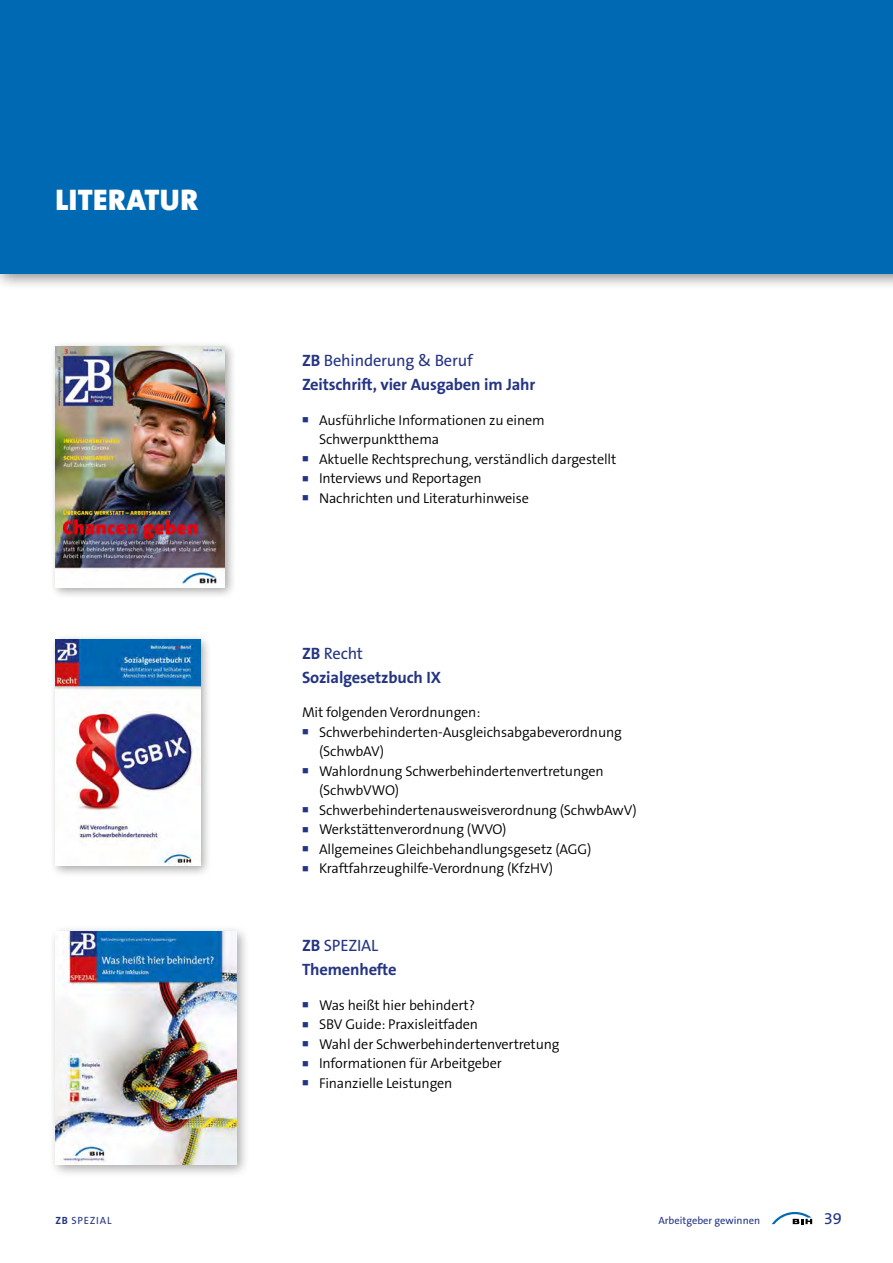
<style>
.page{position:relative;width:893px;height:1263px;background:#fff}
.page>*{position:absolute;margin:0;border:0;box-sizing:border-box;transform-origin:0 0}
.t1{font:900 30px "The Sans B W9";letter-spacing:.015em;color:#fff}
.t2{font:700 16.5px "The Sans B W7";letter-spacing:-.01em;color:#253483}
.t3{font:16.5px "The Sans B W5 Plain";letter-spacing:-.01em;color:#253483}
.t4{font:300 14.25px/19.5px "The Sans B W4";letter-spacing:-.01em;color:#000}
.t5{font:10.5px "The Sans B W5 Plain";color:#253483}
.t6{font:10.5px "The Sans B W5 Plain";letter-spacing:.075em;color:#253483}
.s1{font-family:"The Sans B W7";font-weight:700}
</style>
<div class="page">
<div style="left:0;top:0;width:893px;height:291px;background:#000;opacity:.5"></div>
<div style="left:0;top:0;width:893px;height:274px;background:#0069b4"></div>
<svg style="left:772px;top:1212px;width:40px;height:12px"></svg>
<div style="left:49px;top:341px;width:188px;height:258px;background:#000;opacity:.35"></div>
<img style="left:55px;top:347px;width:170px;height:239px">
<div style="left:50px;top:633px;width:162px;height:245px;background:#000;opacity:.35"></div>
<img style="left:56px;top:639px;width:144px;height:227px">
<div style="left:49px;top:925px;width:200px;height:253px;background:#000;opacity:.35"></div>
<img style="left:56px;top:932px;width:180px;height:232px">
<h1 class="t1" style="left:56px;top:181px;width:144px">LITERATUR</h1>
<p class="t3" style="left:302px;top:350px;width:172px"><span class="s1">ZB</span> Behinderung &amp; Beruf</p>
<p class="t2" style="left:302px;top:374px;width:235px">Zeitschrift, vier Ausgaben im Jahr</p>
<p class="t4" style="left:319px;top:410px;width:299px">Ausführliche Informationen zu einem Schwerpunktthema<br>Aktuelle Rechtsprechung, verständlich dargestellt Interviews und Reportagen<br>Nachrichten und Literaturhinweise</p>
<p class="t3" style="left:302px;top:642px;width:62px"><span class="s1">ZB</span> Recht</p>
<p class="t2" style="left:302px;top:666px;width:141px">Sozialgesetzbuch IX</p>
<p class="t4" style="left:319px;top:703px;width:319px;text-indent:-17px">Mit folgenden Verordnungen:<br>Schwerbehinderten-Ausgleichsabgabeverordnung (SchwbAV)<br>Wahlordnung Schwerbehindertenvertretungen (SchwbVWO)<br>Schwerbehindertenausweisverordnung (SchwbAwV)<br>Werkstättenverordnung (WVO)<br>Allgemeines Gleichbehandlungsgesetz (AGG)<br>Kraftfahrzeughilfe-Verordnung (KfzHV)</p>
<p class="t3" style="left:302px;top:935px;width:78px"><span class="s1">ZB</span> SPEZIAL</p>
<p class="t2" style="left:302px;top:959px;width:96px">Themenhefte</p>
<p class="t4" style="left:319px;top:995px;width:242px">Was heißt hier behindert?<br>SBV Guide: Praxisleitfaden<br>Wahl der Schwerbehindertenvertretung<br>Informationen für Arbeitgeber<br>Finanzielle Leistungen</p>
<p class="t6" style="left:55px;top:1214px;width:58px"><span class="s1">ZB</span> SPEZIAL</p>
<p class="t5" style="left:658px;top:1214px;width:103px">Arbeitgeber gewinnen</p>
<p class="t3" style="left:824px;top:1208px;width:20px">39</p>
</div>
